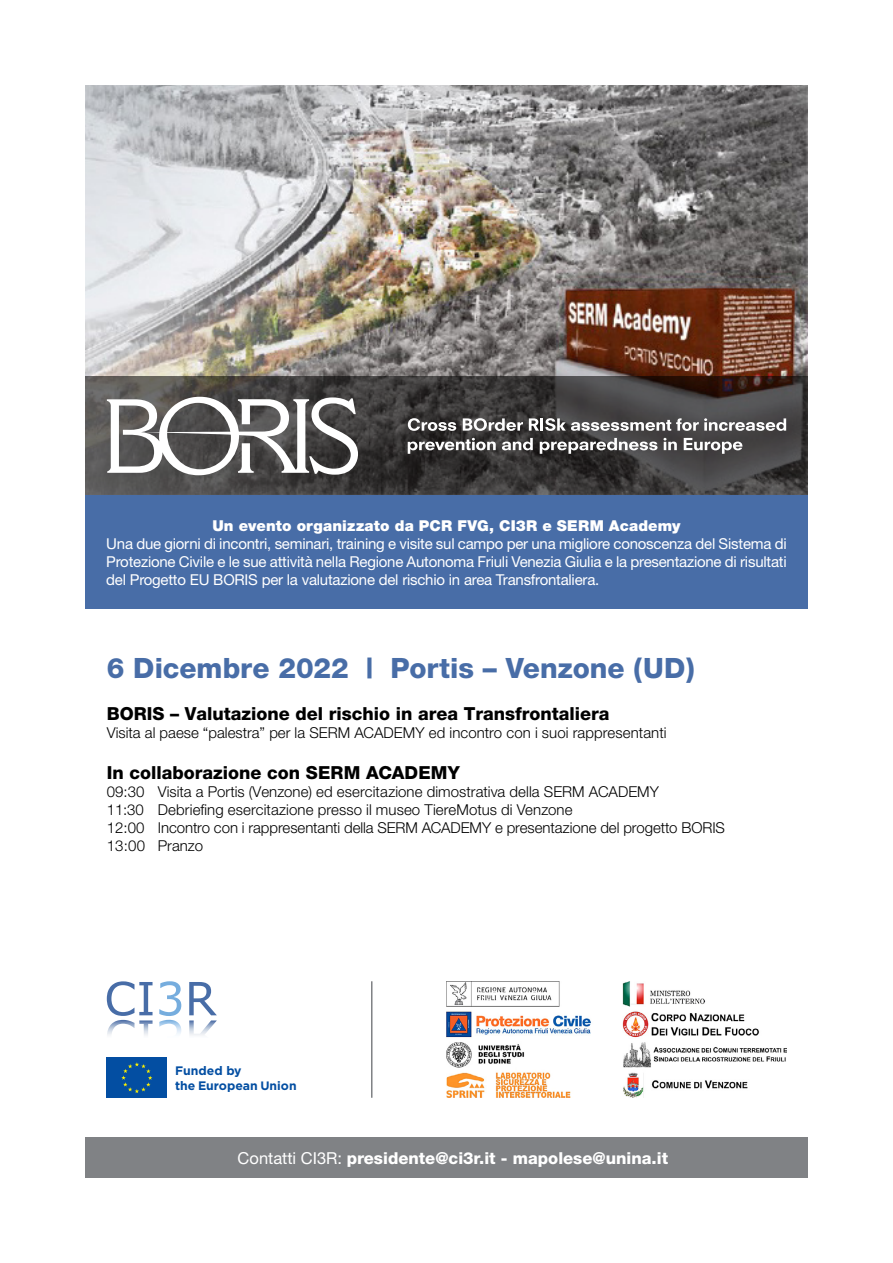
<style>
.page{position:relative;width:893px;height:1263px;background:#fff}
.page>*{position:absolute;margin:0;border:0;box-sizing:border-box;transform-origin:0 0}
.t1{font:800 28.05px "Helvetica Neue";color:#486da7}
.t2{font:800 18px "Helvetica Neue";color:#000}
.t3{font:800 16.5px "Helvetica Neue";color:#fff}
.t4{font:300 15px/18px "Helvetica Neue";color:#000}
.t5{font:15px/18px "Helvetica Neue";letter-spacing:-.015em;color:#fff;text-align:justify}
.t6{font:900 15px "Helvetica Neue";letter-spacing:.015em;color:#fff}
.t7{font:700 12.3px/14.7px "Gotham Pro";color:#034ea2}
.s1{font-size:12.15px}
.s2{font-weight:400}
</style>
<div class="page">
<img style="left:85px;top:85px;width:723px;height:291px">
<svg style="left:85px;top:376px;width:723px;height:120px"></svg>
<svg style="left:107px;top:397px;width:251px;height:78px"></svg>
<svg style="left:408px;top:418px;width:48px;height:13px"></svg>
<svg style="left:463px;top:418px;width:60px;height:13px"></svg>
<svg style="left:529px;top:418px;width:257px;height:13px"></svg>
<svg style="left:408px;top:438px;width:88px;height:16px"></svg>
<svg style="left:502px;top:438px;width:31px;height:12px"></svg>
<svg style="left:540px;top:438px;width:117px;height:16px"></svg>
<svg style="left:663px;top:438px;width:14px;height:12px"></svg>
<svg style="left:684px;top:438px;width:58px;height:16px"></svg>
<div style="left:85px;top:496px;width:723px;height:113px;background:#486da7"></div>
<div style="left:85px;top:1138px;width:723px;height:40px;background:#808285"></div>
<svg style="left:107px;top:981px;width:46px;height:54px"></svg>
<svg style="left:159px;top:981px;width:22px;height:53px"></svg>
<svg style="left:189px;top:982px;width:28px;height:53px"></svg>
<div style="left:107px;top:1058px;width:60px;height:40px;background:#034ea2"></div>
<svg style="left:121px;top:1062px;width:31px;height:31px"></svg>
<hr style="left:371px;top:981px;width:1px;height:117px;background:#808285">
<img style="left:447px;top:981px;width:339px;height:117px">
<p class="t6" style="left:212px;top:517px;width:470px">Un evento organizzato da PCR FVG, CI3R e SERM Academy</p>
<p class="t5" style="left:106px;top:534px;width:682px">Una due giorni di incontri, seminari, training e visite sul campo per una migliore conoscenza del Sistema di Protezione Civile e le sue attività nella Regione Autonoma Friuli Venezia Giulia e la presentazione di risultati del Progetto EU BORIS per la valutazione del rischio in area Transfrontaliera.</p>
<h1 class="t1" style="left:107px;top:651px;width:590px">6 Dicembre 2022 | Portis – Venzone (UD)</h1>
<p class="t2" style="left:107px;top:703px;width:504px">BORIS – Valutazione del rischio in area Transfrontaliera</p>
<p class="t4" style="left:107px;top:723px;width:561px">Visita al paese “palestra” per la SERM ACADEMY ed incontro con i suoi rappresentanti</p>
<p class="t2" style="left:107px;top:762px;width:354px">In collaborazione con SERM ACADEMY</p>
<p class="t4" style="left:107px;top:783px;width:620px">09:30 Visita a Portis (Venzone) ed esercitazione dimostrativa della SERM ACADEMY<br>11:30 Debriefing esercitazione presso il museo TiereMotus di Venzone<br>12:00 Incontro con i rappresentanti della SERM ACADEMY e presentazione del progetto BORIS 13:00 Pranzo</p>
<p class="t7" style="left:175px;top:1063px;width:123px">Funded by<br>the European <span class="s1">Union</span></p>
<p class="t3" style="left:238px;top:1149px;width:432px"><span class="s2">Contatti CI3R:</span> presidente@ci3r.it - mapolese@unina.it</p>
</div>
